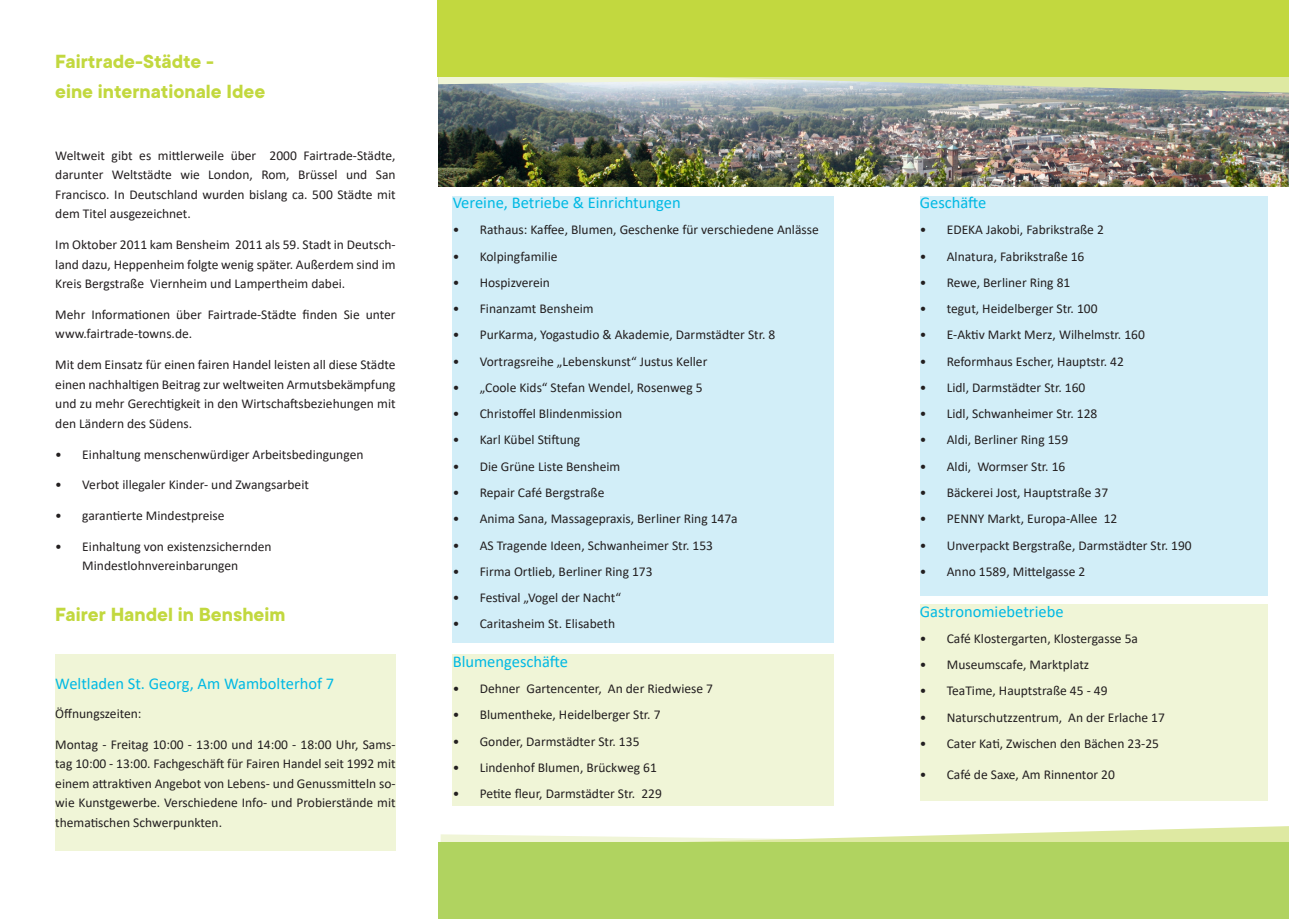
<style>
.page{position:relative;width:1289px;height:919px;background:#fff}
.page>*{position:absolute;margin:0;border:0;box-sizing:border-box;transform-origin:0 0}
.Headline_14pt_16pt_R{font:700 21px "TT Commons";color:#c2d83f}
.Copy_9_13pt{font:16.5px "Calibri";color:#00b9e4}
.Copy_9_13pt-2{font:13.5px/19.5px "Calibri";color:#231f20;text-align:justify}
</style>
<div class="page">
<img style="left:438px;top:84px;width:850px;height:102px">
<svg style="left:440px;top:826px;width:848px;height:16px"></svg>
<div style="left:438px;top:842px;width:850px;height:76px;background:#b0d360"></div>
<svg style="left:442px;top:76px;width:846px;height:17px;background:#ccd7b8"></svg>
<div style="left:438px;top:0;width:850px;height:76px;background:#c2d83f"></div>
<div style="left:919px;top:196px;width:348px;height:399px;background:#d2eef8"></div>
<div style="left:452px;top:196px;width:381px;height:446px;background:#d2eef8"></div>
<div style="left:55px;top:654px;width:340px;height:196px;background:#f0f5d7"></div>
<div style="left:452px;top:654px;width:381px;height:151px;background:#f0f5d7"></div>
<div style="left:919px;top:604px;width:348px;height:196px;background:#f0f5d7"></div>
<p class="Headline_14pt_16pt_R" style="left:55px;top:47px;width:160px">Fairtrade-Städte -</p>
<p class="Headline_14pt_16pt_R" style="left:55px;top:78px;width:211px">eine internationale Idee</p>
<p class="Copy_9_13pt-2" style="left:55px;top:145px;width:342px">Weltweit gibt es mittlerweile über 2000 Fairtrade-Städte, darunter Weltstädte wie London, Rom, Brüssel und San Francisco. In Deutschland wurden bislang ca. 500 Städte mit dem Titel ausgezeichnet.</p>
<p class="Copy_9_13pt-2" style="left:55px;top:234px;width:342px">Im Oktober 2011 kam Bensheim 2011 als 59. Stadt in Deutsch&shy;land dazu, Heppenheim folgte wenig später. Außerdem sind im Kreis Bergstraße Viernheim und Lampertheim dabei.</p>
<p class="Copy_9_13pt-2" style="left:55px;top:304px;width:342px">Mehr Informationen über Fairtrade-Städte finden Sie unter www.fairtrade-towns.de.</p>
<p class="Copy_9_13pt-2" style="left:55px;top:354px;width:342px">Mit dem Einsatz für einen fairen Handel leisten all diese Städte einen nachhaltigen Beitrag zur weltweiten Armutsbekämpfung und zu mehr Gerechtigkeit in den Wirtschaftsbeziehungen mit den Ländern des Südens.</p>
<p class="Copy_9_13pt-2" style="left:55px;top:444px;width:310px">• Einhaltung menschenwürdiger Arbeitsbedingungen</p>
<p class="Copy_9_13pt-2" style="left:55px;top:474px;width:255px">• Verbot illegaler Kinder- und Zwangsarbeit</p>
<p class="Copy_9_13pt-2" style="left:55px;top:505px;width:171px">• garantierte Mindestpreise</p>
<p class="Copy_9_13pt-2" style="left:55px;top:536px;width:218px;text-align:center">• Einhaltung von existenzsichernden<br>Mindestlohnvereinbarungen</p>
<p class="Headline_14pt_16pt_R" style="left:55px;top:600px;width:231px">Fairer Handel in Bensheim</p>
<p class="Copy_9_13pt" style="left:55px;top:671px;width:280px">Weltladen St. Georg, Am Wambolterhof 7</p>
<p class="Copy_9_13pt-2" style="left:55px;top:703px;width:88px">Öffnungszeiten:</p>
<p class="Copy_9_13pt-2" style="left:55px;top:734px;width:342px">Montag - Freitag 10:00 - 13:00 und 14:00 - 18:00 Uhr, Sams&shy;tag 10:00 - 13:00. Fachgeschäft für Fairen Handel seit 1992 mit einem attraktiven Angebot von Lebens- und Genussmitteln so&shy;wie Kunstgewerbe. Verschiedene Info- und Probierstände mit thematischen Schwerpunkten.</p>
<p class="Copy_9_13pt" style="left:452px;top:191px;width:229px">Vereine, Betriebe &amp; Einrichtungen</p>
<p class="Copy_9_13pt-2" style="left:452px;top:220px;width:367px">• Rathaus: Kaffee, Blumen, Geschenke für verschiedene Anlässe</p>
<p class="Copy_9_13pt-2" style="left:452px;top:246px;width:106px">• Kolpingfamilie</p>
<p class="Copy_9_13pt-2" style="left:452px;top:272px;width:99px">• Hospizverein</p>
<p class="Copy_9_13pt-2" style="left:452px;top:298px;width:142px">• Finanzamt Bensheim</p>
<p class="Copy_9_13pt-2" style="left:452px;top:325px;width:324px">• PurKarma, Yogastudio &amp; Akademie, Darmstädter Str. 8</p>
<p class="Copy_9_13pt-2" style="left:452px;top:351px;width:256px">• Vortragsreihe „Lebenskunst“ Justus Keller</p>
<p class="Copy_9_13pt-2" style="left:452px;top:377px;width:251px">• „Coole Kids“ Stefan Wendel, Rosenweg 5</p>
<p class="Copy_9_13pt-2" style="left:452px;top:403px;width:171px">• Christoffel Blindenmission</p>
<p class="Copy_9_13pt-2" style="left:452px;top:430px;width:129px">• Karl Kübel Stiftung</p>
<p class="Copy_9_13pt-2" style="left:452px;top:456px;width:169px">• Die Grüne Liste Bensheim</p>
<p class="Copy_9_13pt-2" style="left:452px;top:482px;width:153px">• Repair Café Bergstraße</p>
<p class="Copy_9_13pt-2" style="left:452px;top:508px;width:286px">• Anima Sana, Massagepraxis, Berliner Ring 147a</p>
<p class="Copy_9_13pt-2" style="left:452px;top:535px;width:262px">• AS Tragende Ideen, Schwanheimer Str. 153</p>
<p class="Copy_9_13pt-2" style="left:452px;top:561px;width:201px">• Firma Ortlieb, Berliner Ring 173</p>
<p class="Copy_9_13pt-2" style="left:452px;top:587px;width:170px">• Festival „Vogel der Nacht“</p>
<p class="Copy_9_13pt-2" style="left:452px;top:613px;width:164px">• Caritasheim St. Elisabeth</p>
<p class="Copy_9_13pt" style="left:452px;top:650px;width:117px">Blumengeschäfte</p>
<p class="Copy_9_13pt-2" style="left:452px;top:678px;width:262px">• Dehner Gartencenter, An der Riedwiese 7</p>
<p class="Copy_9_13pt-2" style="left:452px;top:704px;width:209px">• Blumentheke, Heidelberger Str. 7</p>
<p class="Copy_9_13pt-2" style="left:452px;top:731px;width:188px">• Gonder, Darmstädter Str. 135</p>
<p class="Copy_9_13pt-2" style="left:452px;top:757px;width:206px">• Lindenhof Blumen, Brückweg 61</p>
<p class="Copy_9_13pt-2" style="left:452px;top:783px;width:211px">• Petite fleur, Darmstädter Str. 229</p>
<p class="Copy_9_13pt" style="left:919px;top:191px;width:68px">Geschäfte</p>
<p class="Copy_9_13pt-2" style="left:919px;top:220px;width:186px">• EDEKA Jakobi, Fabrikstraße 2</p>
<p class="Copy_9_13pt-2" style="left:919px;top:246px;width:166px">• Alnatura, Fabrikstraße 16</p>
<p class="Copy_9_13pt-2" style="left:919px;top:272px;width:152px">• Rewe, Berliner Ring 81</p>
<p class="Copy_9_13pt-2" style="left:919px;top:298px;width:179px">• tegut, Heidelberger Str. 100</p>
<p class="Copy_9_13pt-2" style="left:919px;top:325px;width:227px">• E-Aktiv Markt Merz, Wilhelmstr. 160</p>
<p class="Copy_9_13pt-2" style="left:919px;top:351px;width:206px">• Reformhaus Escher, Hauptstr. 42</p>
<p class="Copy_9_13pt-2" style="left:919px;top:377px;width:167px">• Lidl, Darmstädter Str. 160</p>
<p class="Copy_9_13pt-2" style="left:919px;top:403px;width:179px">• Lidl, Schwanheimer Str. 128</p>
<p class="Copy_9_13pt-2" style="left:919px;top:430px;width:150px">• Aldi, Berliner Ring 159</p>
<p class="Copy_9_13pt-2" style="left:919px;top:456px;width:147px">• Aldi, Wormser Str. 16</p>
<p class="Copy_9_13pt-2" style="left:919px;top:482px;width:190px">• Bäckerei Jost, Hauptstraße 37</p>
<p class="Copy_9_13pt-2" style="left:919px;top:508px;width:199px">• PENNY Markt, Europa-Allee 12</p>
<p class="Copy_9_13pt-2" style="left:919px;top:535px;width:273px">• Unverpackt Bergstraße, Darmstädter Str. 190</p>
<p class="Copy_9_13pt-2" style="left:919px;top:561px;width:167px">• Anno 1589, Mittelgasse 2</p>
<p class="Copy_9_13pt" style="left:919px;top:599px;width:145px">Gastronomiebetriebe</p>
<p class="Copy_9_13pt-2" style="left:919px;top:628px;width:220px">• Café Klostergarten, Klostergasse 5a</p>
<p class="Copy_9_13pt-2" style="left:919px;top:654px;width:171px">• Museumscafe, Marktplatz</p>
<p class="Copy_9_13pt-2" style="left:919px;top:680px;width:189px">• TeaTime, Hauptstraße 45 - 49</p>
<p class="Copy_9_13pt-2" style="left:919px;top:707px;width:247px">• Naturschutzzentrum, An der Erlache 17</p>
<p class="Copy_9_13pt-2" style="left:919px;top:733px;width:241px">• Cater Kati, Zwischen den Bächen 23-25</p>
<p class="Copy_9_13pt-2" style="left:919px;top:764px;width:197px">• Café de Saxe, Am Rinnentor 20</p>
</div>
